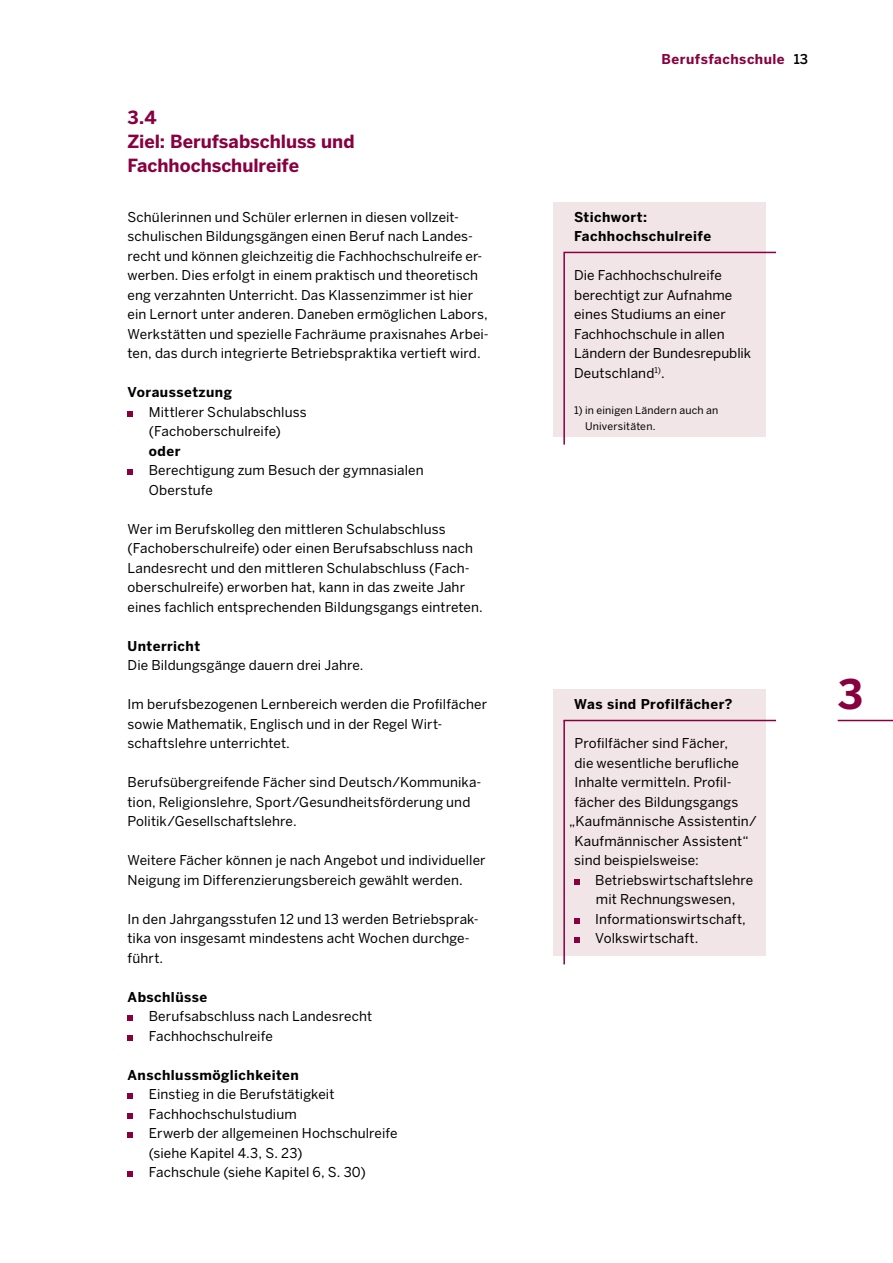
<style>
.page{position:relative;width:893px;height:1263px;background:#fff}
.page>*{position:absolute;margin:0;border:0;box-sizing:border-box;transform-origin:0 0}
.t1{font:700 40.5px "Benton Sans";color:#88003f}
.Subhead_Typ_2_12pt_b{font:700 18px/24px "Benton Sans";letter-spacing:-.005em;color:#88003f}
.Fließtext_9pt_Regula{font:13.5px/19.5px "Benton Sans";letter-spacing:.01em;color:#000}
.Fließtext_9pt_Regula-2{font:700 13.5px "Benton Sans";letter-spacing:.035em;color:#000}
.Fließtext_9pt_Regula-3{font:700 13.5px "Benton Sans";letter-spacing:.035em;color:#88003f}
.t2{font:500 13.5px "Benton Sans";color:#000}
.BU_Marginalspalte{font:10.5px/16.5px "Benton Sans";letter-spacing:.02em;color:#000}
.s1{font-weight:700}
</style>
<div class="page">
<div style="left:553px;top:202px;width:212px;height:234px;background:#f2e5e7"></div>
<div style="left:553px;top:690px;width:212px;height:266px;background:#f2e5e7"></div>
<svg style="left:128px;top:411px;width:5px;height:6px"></svg>
<svg style="left:128px;top:470px;width:5px;height:5px"></svg>
<svg style="left:128px;top:1016px;width:5px;height:5px"></svg>
<svg style="left:128px;top:1035px;width:5px;height:6px"></svg>
<svg style="left:128px;top:1094px;width:5px;height:5px"></svg>
<svg style="left:128px;top:1113px;width:5px;height:6px"></svg>
<svg style="left:128px;top:1133px;width:5px;height:5px"></svg>
<svg style="left:128px;top:1172px;width:5px;height:5px"></svg>
<hr style="left:563px;top:253px;width:2px;height:192px;background:#88003f">
<hr style="left:563px;top:252px;width:213px;height:1px;background:#88003f">
<svg style="left:574px;top:879px;width:5px;height:6px"></svg>
<svg style="left:574px;top:918px;width:5px;height:6px"></svg>
<svg style="left:574px;top:938px;width:5px;height:5px"></svg>
<hr style="left:563px;top:720px;width:2px;height:244px;background:#88003f">
<hr style="left:563px;top:720px;width:213px;height:1px;background:#88003f">
<hr style="left:838px;top:720px;width:55px;height:1px;background:#88003f">
<p class="Subhead_Typ_2_12pt_b" style="left:128px;top:105px;width:228px">3.4<br>Ziel: Berufsabschluss und<br>Fachhochschulreife</p>
<p class="Fließtext_9pt_Regula" style="left:128px;top:207px;width:363px">Schülerinnen und Schüler erlernen in diesen vollzeit&shy;schulischen Bildungsgängen einen Beruf nach Landes&shy;recht und können gleichzeitig die Fachhochschulreife er&shy;werben. Dies erfolgt in einem praktisch und theoretisch eng verzahnten Unterricht. Das Klassenzimmer ist hier ein Lernort unter anderen. Daneben ermöglichen Labors, Werkstätten und spezielle Fachräume praxisnahes Arbei&shy;ten, das durch integrierte Betriebspraktika vertieft wird.</p>
<p class="Fließtext_9pt_Regula-2" style="left:128px;top:384px;width:106px">Voraussetzung</p>
<p class="Fließtext_9pt_Regula" style="left:149px;top:402px;width:159px">Mittlerer Schulabschluss (Fachoberschulreife) <span class="s1">oder</span></p>
<p class="Fließtext_9pt_Regula" style="left:149px;top:460px;width:276px">Berechtigung zum Besuch der gymnasialen<br>Oberstufe</p>
<p class="Fließtext_9pt_Regula" style="left:128px;top:519px;width:357px">Wer im Berufskolleg den mittleren Schulabschluss (Fachoberschulreife) oder einen Berufsabschluss nach Landesrecht und den mittleren Schulabschluss (Fach&shy;oberschulreife) erworben hat, kann in das zweite Jahr eines fachlich entsprechenden Bildungsgangs eintreten.</p>
<p class="Fließtext_9pt_Regula-2" style="left:128px;top:638px;width:74px">Unterricht</p>
<p class="Fließtext_9pt_Regula" style="left:128px;top:655px;width:238px">Die Bildungsgänge dauern drei Jahre.</p>
<p class="Fließtext_9pt_Regula" style="left:128px;top:694px;width:361px">Im berufsbezogenen Lernbereich werden die Profilfächer sowie Mathematik, Englisch und in der Regel Wirt&shy;schaftslehre unterrichtet.</p>
<p class="Fließtext_9pt_Regula" style="left:128px;top:772px;width:355px">Berufsübergreifende Fächer sind Deutsch/Kommunika&shy;tion, Religionslehre, Sport/Gesundheitsförderung und<br>Politik/Gesellschaftslehre.</p>
<p class="Fließtext_9pt_Regula" style="left:128px;top:850px;width:360px">Weitere Fächer können je nach Angebot und individueller<br>Neigung im Differenzierungsbereich gewählt werden.</p>
<p class="Fließtext_9pt_Regula" style="left:128px;top:909px;width:353px">In den Jahrgangsstufen 12 und 13 werden Betriebsprak&shy;tika von insgesamt mindestens acht Wochen durchge&shy;führt.</p>
<p class="Fließtext_9pt_Regula-2" style="left:128px;top:989px;width:81px">Abschlüsse</p>
<p class="Fließtext_9pt_Regula" style="left:149px;top:1006px;width:225px">Berufsabschluss nach Landesrecht</p>
<p class="Fließtext_9pt_Regula" style="left:149px;top:1026px;width:125px">Fachhochschulreife</p>
<p class="Fließtext_9pt_Regula-2" style="left:128px;top:1067px;width:173px">Anschlussmöglichkeiten</p>
<p class="Fließtext_9pt_Regula" style="left:149px;top:1084px;width:187px">Einstieg in die Berufstätigkeit</p>
<p class="Fließtext_9pt_Regula" style="left:149px;top:1104px;width:149px">Fachhochschulstudium</p>
<p class="Fließtext_9pt_Regula" style="left:149px;top:1123px;width:250px">Erwerb der allgemeinen Hochschulreife (siehe Kapitel 4.3, S. 23)</p>
<p class="Fließtext_9pt_Regula" style="left:149px;top:1162px;width:218px">Fachschule (siehe Kapitel 6, S. 30)</p>
<p class="Fließtext_9pt_Regula-3" style="left:661px;top:51px;width:125px">Berufsfachschule</p>
<p class="t2" style="left:794px;top:51px;width:16px">13</p>
<p class="Fließtext_9pt_Regula-2" style="left:574px;top:209px;width:74px">Stichwort:</p>
<p class="Fließtext_9pt_Regula-2" style="left:574px;top:228px;width:139px">Fachhochschulreife</p>
<p class="Fließtext_9pt_Regula" style="left:574px;top:265px;width:160px">Die Fachhochschulreife berechtigt zur Aufnahme eines Studiums an einer</p>
<p class="Fließtext_9pt_Regula" style="left:574px;top:324px;width:179px">Fachhochschule in allen<br>Ländern der Bundesrepublik<br>Deutschland<sup>1)</sup>.</p>
<p class="BU_Marginalspalte" style="left:585px;top:401px;width:135px;text-indent:-11px">1) in einigen Ländern auch an<br>Universitäten.</p>
<p class="Fließtext_9pt_Regula-2" style="left:574px;top:696px;width:160px">Was sind Profilfächer?</p>
<p class="Fließtext_9pt_Regula" style="left:575px;top:733px;width:155px">Profilfächer sind Fächer,</p>
<p class="Fließtext_9pt_Regula" style="left:574px;top:753px;width:166px">die wesentliche berufliche</p>
<p class="Fließtext_9pt_Regula" style="left:574px;top:772px;width:159px">Inhalte vermitteln. Profil-</p>
<p class="Fließtext_9pt_Regula" style="left:574px;top:792px;width:165px">fächer des Bildungsgangs</p>
<p class="Fließtext_9pt_Regula" style="left:569px;top:811px;width:189px">„Kaufmännische Assistentin/</p>
<p class="Fließtext_9pt_Regula" style="left:575px;top:831px;width:176px">Kaufmännischer Assistent“</p>
<p class="Fließtext_9pt_Regula" style="left:574px;top:850px;width:126px">sind beispielsweise:</p>
<p class="Fließtext_9pt_Regula" style="left:595px;top:870px;width:159px">Betriebswirtschaftslehre mit Rechnungswesen,</p>
<p class="Fließtext_9pt_Regula" style="left:595px;top:909px;width:152px">Informationswirtschaft,</p>
<p class="Fließtext_9pt_Regula" style="left:595px;top:928px;width:105px">Volkswirtschaft.</p>
<p class="t1" style="left:838px;top:670px;width:27px">3</p>
</div>
